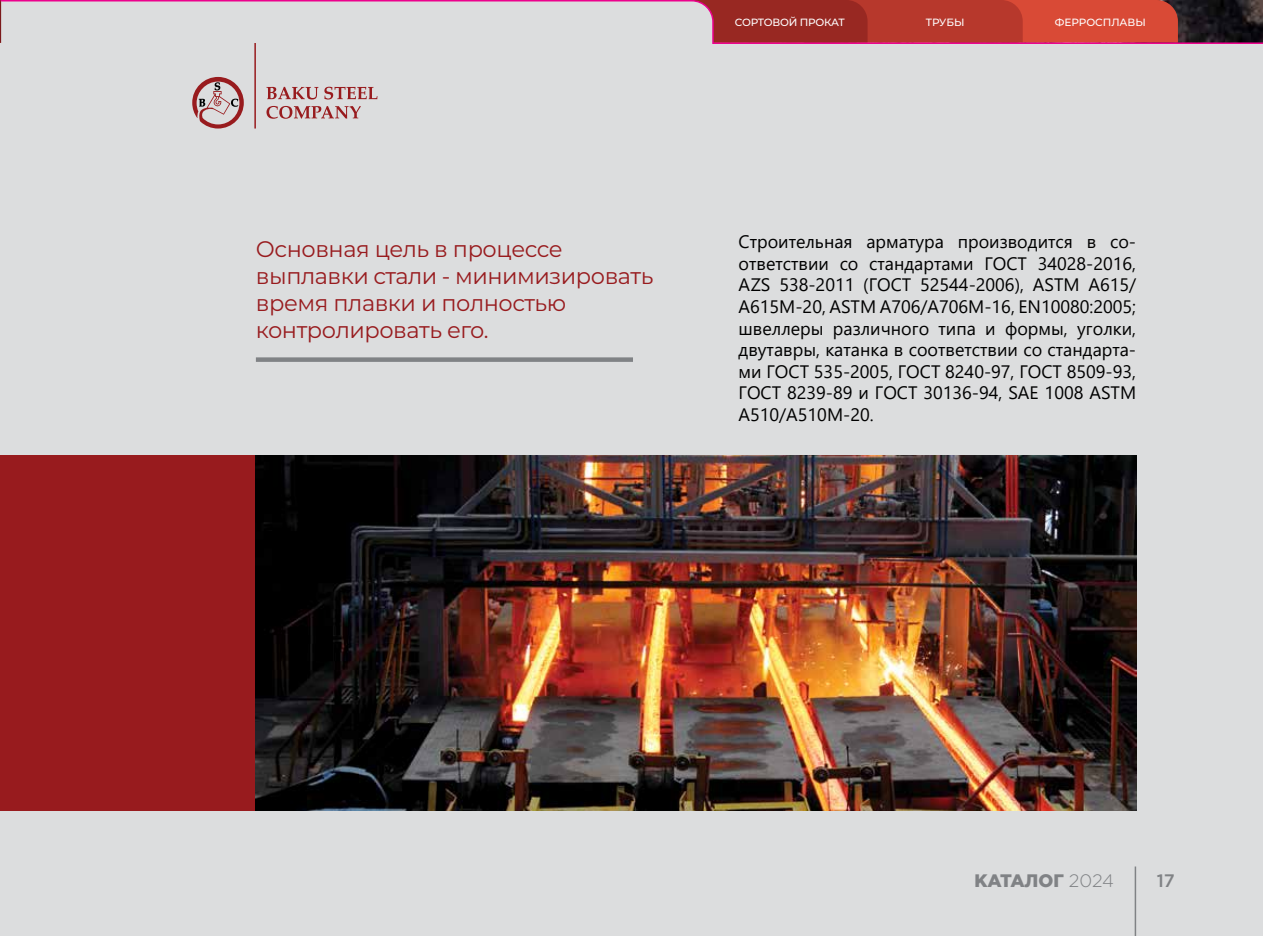
<style>
.page{position:relative;width:1263px;height:936px;background:#fff}
.page>*{position:absolute;margin:0;border:0;box-sizing:border-box;transform-origin:0 0}
.t1{font:22.5px/27px "Montserrat";letter-spacing:-.02em;color:#981b1e}
.t2{font:18px/21.6px "Segoe UI";color:#000;text-align:justify}
.t3{font:900 18px "Gotham Pro";color:#808285}
.t4{font:500 18px "Gotham Pro";color:#808285}
.t5{font:500 10.5px "Montserrat";letter-spacing:-.015em;color:#fff}
.s1{font-family:"Gotham Rounded";font-weight:300}
</style>
<div class="page">
<svg style="left:1023px;top:0;width:240px;height:935px;background:#b5afaf"></svg>
<img style="left:0;top:0;width:1023px;height:935px">
<p class="t5" style="left:735px;top:15px;width:111px">СОРТОВОЙ ПРОКАТ</p>
<p class="t5" style="left:926px;top:15px;width:40px">ТРУБЫ</p>
<p class="t5" style="left:1055px;top:15px;width:93px">ФЕРРОСПЛАВЫ</p>
<p class="t1" style="left:256px;top:234px;width:399px">Основная цель в процессе выплавки стали - минимизировать время плавки и полностью контролировать его.</p>
<p class="t2" style="left:738px;top:229px;width:399px">Строительная арматура производится в со&shy;ответствии со стандартами ГОСТ 34028-2016, AZS 538-2011 (ГОСТ 52544-2006), ASTM A615/ A615M-20, ASTM A706/A706M-16, EN10080:2005; швеллеры различного типа и формы, уголки, двутавры, катанка в соответствии со стандарта&shy;ми ГОСТ 535-2005, ГОСТ 8240-97, ГОСТ 8509-93, ГОСТ 8239-89 и ГОСТ 30136-94, SAE 1008 ASTM A510/A510M-20.</p>
<p class="t3" style="left:974px;top:870px;width:141px">КАТАЛОГ <span class="s1">2024</span></p>
<p class="t4" style="left:1157px;top:869px;width:20px">17</p>
</div>
